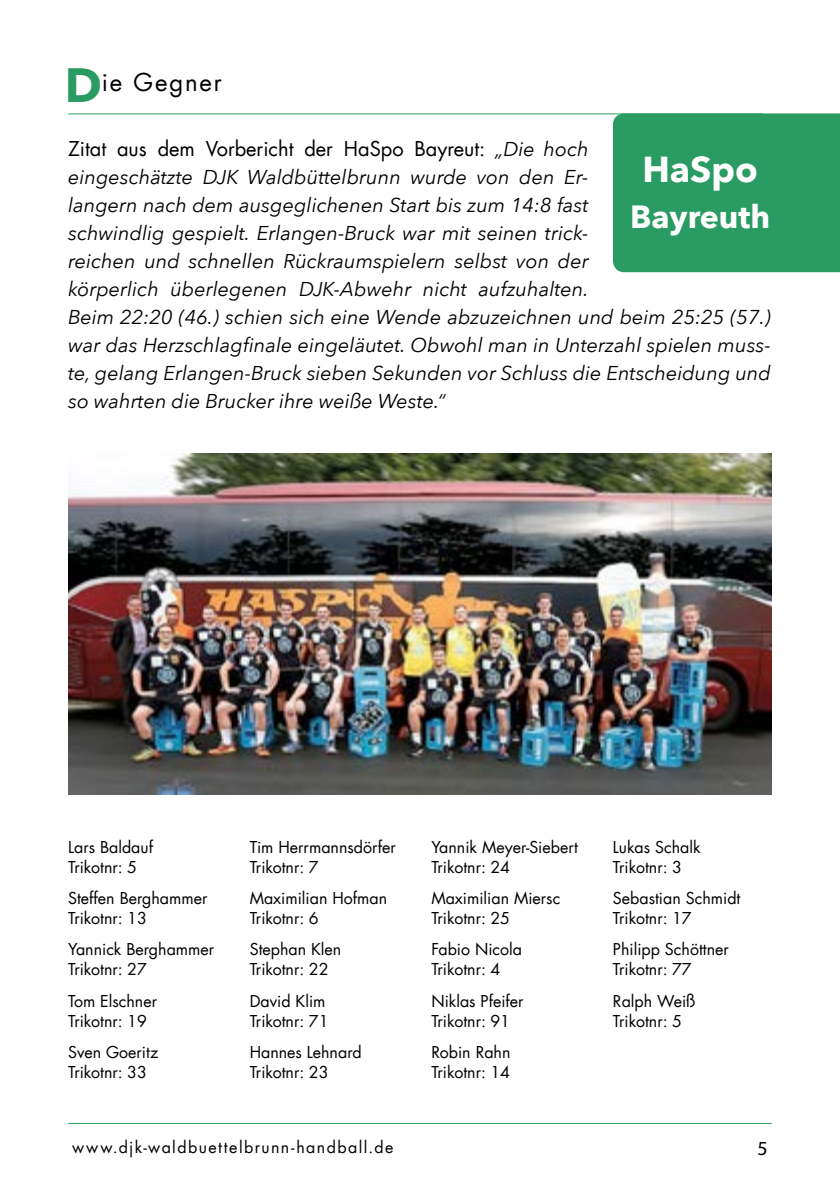
<style>
.page{position:relative;width:840px;height:1191px;background:#fff}
.page>*{position:absolute;margin:0;border:0;box-sizing:border-box;transform-origin:0 0}
.t1{font:700 36px "Avenir Next";color:#fff}
.t2{font:700 32px "Avenir Next";color:#fff}
.t3{font:24px "Futura Com";color:#000}
.t4{font:italic 20px/28px "Avenir Next";color:#000}
.t5{font:20px "Futura Com";color:#000}
.t6{font:20px "Myriad Pro";color:#000}
.t7{font:16px/20px "Futura Com";color:#000}
.t8{font:16px "Futura Com";letter-spacing:.09em;color:#000}
.s1{font-family:"Avenir Next";font-weight:700;font-size:48px;color:#2a9b62}
.s2{font-family:"Avenir Next";font-style:italic}
</style>
<div class="page">
<hr style="left:69px;top:1123px;width:702px;height:1px;background:#2a9b62">
<hr style="left:69px;top:113px;width:692px;height:1px;background:#2a9b62">
<svg style="left:590px;top:113px;width:249px;height:160px;background:#3fa572"></svg>
<img style="left:68px;top:454px;width:703px;height:340px">
<p class="t3" style="left:65px;top:65px;width:158px"><span class="s1">D</span>ie Gegner</p>
<p class="t5" style="left:68px;top:135px;width:521px">Zitat aus dem Vorbericht der HaSpo Bayreut: <span class="s2">„Die hoch</span></p>
<p class="t4" style="left:68px;top:162px;width:704px">eingeschätzte DJK Waldbüttelbrunn wurde von den Er-<br>langern nach dem ausgeglichenen Start bis zum 14:8 fast<br>schwindlig gespielt. Erlangen-Bruck war mit seinen trick-<br>reichen und schnellen Rückraumspielern selbst von der<br>körperlich überlegenen DJK-Abwehr nicht aufzuhalten.<br>Beim 22:20 (46.) schien sich eine Wende abzuzeichnen und beim 25:25 (57.) war das Herzschlagfinale eingeläutet. Obwohl man in Unterzahl spielen muss&shy;te, gelang Erlangen-Bruck sieben Sekunden vor Schluss die Entscheidung und so wahrten die Brucker ihre weiße Weste.“</p>
<h1 class="t1" style="left:642px;top:139px;width:117px">HaSpo</h1>
<h2 class="t2" style="left:629px;top:189px;width:141px">Bayreuth</h2>
<p class="t7" style="left:68px;top:836px;width:86px">Lars Baldauf<br>Trikotnr: 5</p>
<p class="t7" style="left:68px;top:888px;width:141px">Steffen Berghammer<br>Trikotnr: 13</p>
<p class="t7" style="left:68px;top:939px;width:147px">Yannick Berghammer<br>Trikotnr: 27</p>
<p class="t7" style="left:68px;top:990px;width:90px">Tom Elschner<br>Trikotnr: 19</p>
<p class="t7" style="left:68px;top:1042px;width:92px">Sven Goeritz<br>Trikotnr: 33</p>
<p class="t7" style="left:249px;top:836px;width:148px">Tim Herrmannsdörfer<br>Trikotnr: 7</p>
<p class="t7" style="left:249px;top:888px;width:139px">Maximilian Hofman<br>Trikotnr: 6</p>
<p class="t7" style="left:249px;top:939px;width:93px">Stephan Klen<br>Trikotnr: 22</p>
<p class="t7" style="left:249px;top:990px;width:80px">David Klim<br>Trikotnr: 71</p>
<p class="t7" style="left:249px;top:1042px;width:113px">Hannes Lehnard<br>Trikotnr: 23</p>
<p class="t7" style="left:431px;top:836px;width:148px">Yannik Meyer-Siebert<br>Trikotnr: 24</p>
<p class="t7" style="left:431px;top:888px;width:130px">Maximilian Miersc<br>Trikotnr: 25</p>
<p class="t7" style="left:431px;top:939px;width:92px">Fabio N icola<br>Trikotnr: 4</p>
<p class="t7" style="left:431px;top:990px;width:94px">N iklas Pfeifer<br>Trikotnr: 91</p>
<p class="t7" style="left:431px;top:1042px;width:81px">Robin Rahn<br>Trikotnr: 14</p>
<p class="t7" style="left:612px;top:836px;width:89px">Lukas Schalk<br>Trikotnr: 3</p>
<p class="t7" style="left:612px;top:888px;width:129px">Sebastian Schmidt<br>Trikotnr: 17</p>
<p class="t7" style="left:612px;top:939px;width:117px">Philipp Schöttner<br>Trikotnr: 77</p>
<p class="t7" style="left:612px;top:990px;width:84px">Ralph Weiß<br>Trikotnr: 5</p>
<p class="t8" style="left:72px;top:1136px;width:322px">www.djk-waldbuettelbrunn-handball.de</p>
<p class="t6" style="left:757px;top:1136px;width:12px">5</p>
</div>
